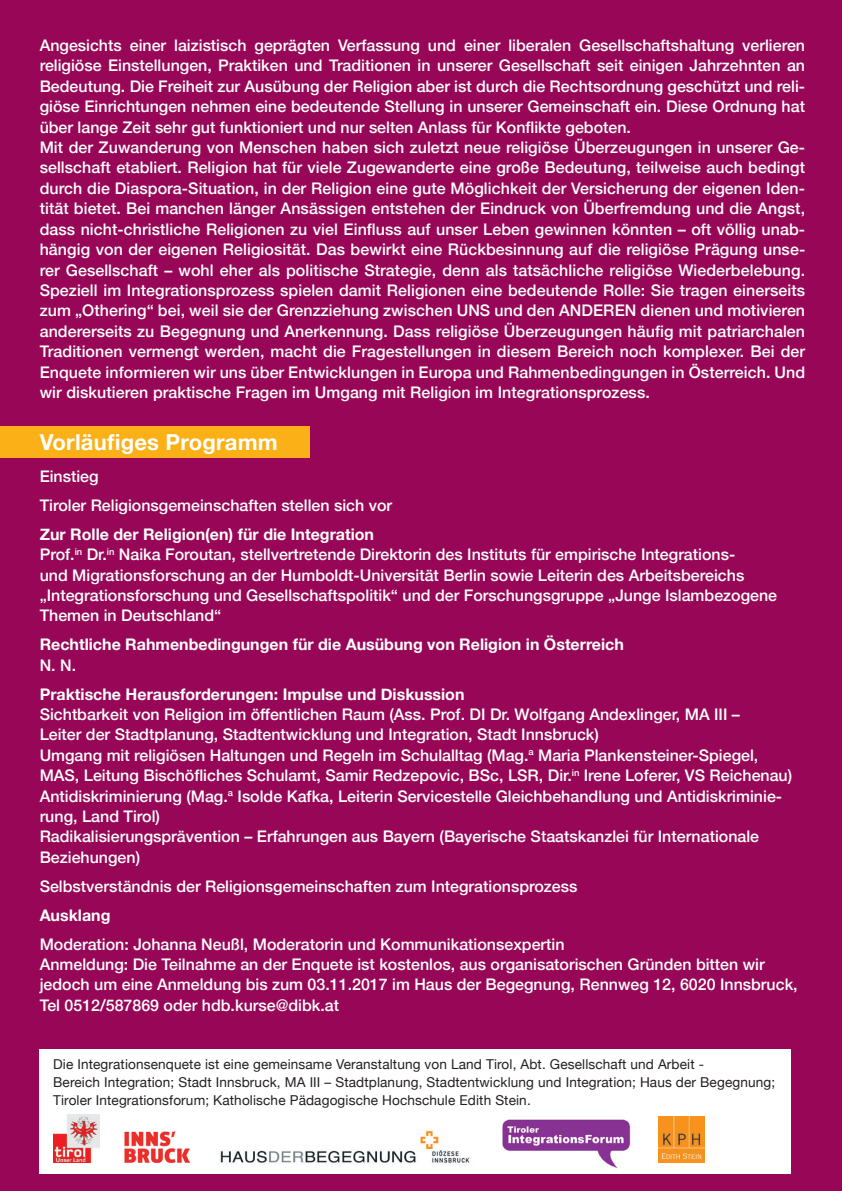
<style>
.page{position:relative;width:842px;height:1191px;background:#980757}
.page>*{position:absolute;margin:0;border:0;box-sizing:border-box;transform-origin:0 0}
.t1{font:700 22px "Helvetica Neue";letter-spacing:.01em;color:#fff}
.t2{font:500 16px/20.4px "Helvetica Neue";color:#fff}
.t3{font:700 16px "Helvetica Neue";color:#fff}
.t4{font:13.6px/18px "Helvetica Neue";letter-spacing:.01em;color:#231f20}
.s1{font-weight:700}
</style>
<div class="page">
<div style="left:40px;top:1049px;width:751px;height:125px;background:#fff"></div>
<img style="left:502px;top:1119px;width:129px;height:49px">
<img style="left:220px;top:1130px;width:250px;height:33px">
<img style="left:53px;top:1114px;width:46px;height:48px">
<img style="left:125px;top:1131px;width:64px;height:31px">
<div style="left:0;top:427px;width:309px;height:31px;background:#fbb017"></div>
<img style="left:659px;top:1116px;width:45px;height:46px">
<p class="t2" style="left:40px;top:34px;width:767px">Angesichts einer laizistisch geprägten Verfassung und einer liberalen Gesellschaftshaltung verlieren religiöse Einstellungen, Praktiken und Traditionen in unserer Gesellschaft seit einigen Jahrzehnten an Bedeutung. Die Freiheit zur Ausübung der Religion aber ist durch die Rechtsordnung geschützt und reli&shy;giöse Einrichtungen nehmen eine bedeutende Stellung in unserer Gemeinschaft ein. Diese Ordnung hat über lange Zeit sehr gut funktioniert und nur selten Anlass für Konflikte geboten.<br>Mit der Zuwanderung von Menschen haben sich zuletzt neue religiöse Überzeugungen in unserer Ge&shy;sellschaft etabliert. Religion hat für viele Zugewanderte eine große Bedeutung, teilweise auch bedingt durch die Diaspora-Situation, in der Religion eine gute Möglichkeit der Versicherung der eigenen Iden&shy;tität bietet. Bei manchen länger Ansässigen entstehen der Eindruck von Überfremdung und die Angst, dass nicht-christliche Religionen zu viel Einfluss auf unser Leben gewinnen könnten – oft völlig unab&shy;hängig von der eigenen Religiosität. Das bewirkt eine Rückbesinnung auf die religiöse Prägung unse&shy;rer Gesellschaft – wohl eher als politische Strategie, denn als tatsächliche religiöse Wiederbelebung.<br>Speziell im Integrationsprozess spielen damit Religionen eine bedeutende Rolle: Sie tragen einerseits zum „Othering“ bei, weil sie der Grenzziehung zwischen UNS und den ANDEREN dienen und motivieren andererseits zu Begegnung und Anerkennung. Dass religiöse Überzeugungen häufig mit patriarchalen Traditionen vermengt werden, macht die Fragestellungen in diesem Bereich noch komplexer. Bei der Enquete informieren wir uns über Entwicklungen in Europa und Rahmenbedingungen in Österreich. Und wir diskutieren praktische Fragen im Umgang mit Religion im Integrationsprozess.</p>
<h1 class="t1" style="left:40px;top:425px;width:240px">Vorläufiges Programm</h1>
<p class="t2" style="left:40px;top:460px;width:354px;line-height:29px">Einstieg<br>Tiroler Religionsgemeinschaften stellen sich vor</p>
<p class="t2" style="left:40px;top:522px;width:739px"><span class="s1">Zur Rolle der Religion(en) für die Integration<br></span>Prof.<sup>in</sup> Dr.<sup>in</sup> Naika Foroutan, stellvertretende Direktorin des Instituts für empirische Integrations-<br>und Migrationsforschung an der Humboldt-Universität Berlin sowie Leiterin des Arbeitsbereichs „Integrationsforschung und Gesellschaftspolitik“ und der Forschungsgruppe „Junge Islambezogene Themen in Deutschland“</p>
<p class="t3" style="left:40px;top:632px;width:586px">Rechtliche Rahmenbedingungen für die Ausübung von Religion in Österreich</p>
<p class="t2" style="left:40px;top:653px;width:38px">N. N.</p>
<p class="t3" style="left:40px;top:681px;width:426px">Praktische Herausforderungen: Impulse und Diskussion</p>
<p class="t2" style="left:40px;top:703px;width:754px">Sichtbarkeit von Religion im öffentlichen Raum (Ass. Prof. DI Dr. Wolfgang Andexlinger, MA III –<br>Leiter der Stadtplanung, Stadtentwicklung und Integration, Stadt Innsbruck)<br>Umgang mit religiösen Haltungen und Regeln im Schulalltag (Mag.<sup>a</sup> Maria Plankensteiner-Spiegel, MAS, Leitung Bischöfliches Schulamt, Samir Redzepovic, BSc, LSR, Dir.<sup>in</sup> Irene Loferer, VS Reichenau)<br>Antidiskriminierung (Mag.<sup>a</sup> Isolde Kafka, Leiterin Servicestelle Gleichbehandlung und Antidiskriminie&shy;rung, Land Tirol)<br>Radikalisierungsprävention – Erfahrungen aus Bayern (Bayerische Staatskanzlei für Internationale Beziehungen)</p>
<p class="t2" style="left:40px;top:874px;width:539px">Selbstverständnis der Religionsgemeinschaften zum Integrationsprozess</p>
<p class="t3" style="left:40px;top:902px;width:72px">Ausklang</p>
<p class="t2" style="left:40px;top:932px;width:759px">Moderation: Johanna Neußl, Moderatorin und Kommunikationsexpertin<br>Anmeldung: Die Teilnahme an der Enquete ist kostenlos, aus organisatorischen Gründen bitten wir jedoch um eine Anmeldung bis zum 03.11.2017 im Haus der Begegnung, Rennweg 12, 6020 Innsbruck, Tel 0512/587869 oder hdb.kurse@dibk.at</p>
<p class="t4" style="left:53px;top:1055px;width:723px">Die Integrationsenquete ist eine gemeinsame Veranstaltung von Land Tirol, Abt. Gesellschaft und Arbeit -<br>Bereich Integration; Stadt Innsbruck, MA III – Stadtplanung, Stadtentwicklung und Integration; Haus der Begegnung;<br>Tiroler Integrationsforum; Katholische Pädagogische Hochschule Edith Stein.</p>
</div>
